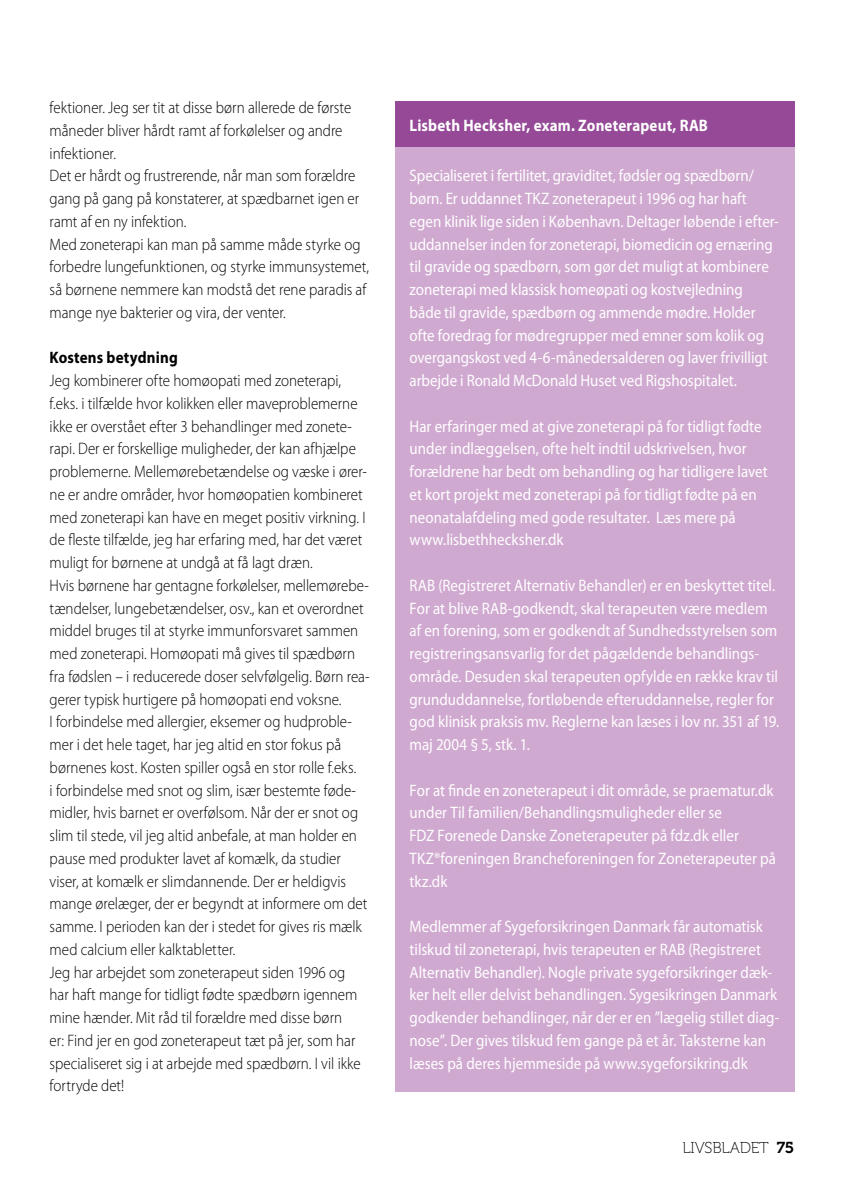
<style>
.page{position:relative;width:844px;height:1191px;background:#fff}
.page>*{position:absolute;margin:0;border:0;box-sizing:border-box;transform-origin:0 0}
.t1{font:300 16.62px/22.8px "Myriad Pro";color:#000;scale:.9 1}
.t2{font:16.62px/22.8px "Myriad Pro";color:#fff;scale:.9 1}
.t3{font:700 16.62px "Myriad Pro";letter-spacing:.015em;color:#fff;scale:.9 1}
.t4{font:700 16.62px "Myriad Pro";letter-spacing:.01em;color:#000;scale:.9 1}
.t5{font:15.75px "Museo 100";letter-spacing:-.01em;color:#000}
.s1{font-family:"Museo 700"}
</style>
<div class="page">
<div style="left:394px;top:136px;width:400px;height:955px;background:#d0a9d0"></div>
<div style="left:394px;top:102px;width:400px;height:45px;background:#954997"></div>
<p class="t1" style="left:50px;top:96px;width:356px">fektioner. Jeg ser tit at disse børn allerede de første måneder bliver hårdt ramt af forkølelser og andre infektioner.<br>Det er hårdt og frustrerende, når man som forældre gang på gang på konstaterer, at spædbarnet igen er ramt af en ny infektion.<br>Med zoneterapi kan man på samme måde styrke og forbedre lungefunktionen, og styrke immunsystemet, så børnene nemmere kan modstå det rene paradis af mange nye bakterier og vira, der venter.</p>
<p class="t4" style="left:50px;top:347px;width:144px">Kostens betydning</p>
<p class="t1" style="left:50px;top:369px;width:357px">Jeg kombinerer ofte homøopati med zoneterapi, f.eks. i tilfælde hvor kolikken eller maveproblemerne ikke er overstået efter 3 behandlinger med zonete&shy;rapi. Der er forskellige muligheder, der kan afhjælpe problemerne. Mellemørebetændelse og væske i ører&shy;ne er andre områder, hvor homøopatien kombineret med zoneterapi kan have en meget positiv virkning. I de fleste tilfælde, jeg har erfaring med, har det været muligt for børnene at undgå at få lagt dræn.<br>Hvis børnene har gentagne forkølelser, mellemørebe&shy;tændelser, lungebetændelser, osv., kan et overordnet middel bruges til at styrke immunforsvaret sammen med zoneterapi. Homøopati må gives til spædbørn fra fødslen – i reducerede doser selvfølgelig. Børn rea&shy;gerer typisk hurtigere på homøopati end voksne.<br>I forbindelse med allergier, eksemer og hudproble&shy;mer i det hele taget, har jeg altid en stor fokus på børnenes kost. Kosten spiller også en stor rolle f.eks.<br>i forbindelse med snot og slim, især bestemte føde&shy;midler, hvis barnet er overfølsom. Når der er snot og slim til stede, vil jeg altid anbefale, at man holder en pause med produkter lavet af komælk, da studier viser, at komælk er slimdannende. Der er heldigvis mange ørelæger, der er begyndt at informere om det samme. I perioden kan der i stedet for gives ris mælk med calcium eller kalktabletter.<br>Jeg har arbejdet som zoneterapeut siden 1996 og<br>har haft mange for tidligt fødte spædbørn igennem mine hænder. Mit råd til forældre med disse børn<br>er: Find jer en god zoneterapeut tæt på jer, som har specialiseret sig i at arbejde med spædbørn. I vil ikke fortryde det!</p>
<p class="t3" style="left:409px;top:114px;width:333px">Lisbeth Hecksher, exam. Zoneterapeut, RAB</p>
<p class="t2" style="left:409px;top:164px;width:412px">Specialiseret i fertilitet, graviditet, fødsler og spædbørn/ børn. Er uddannet TKZ zoneterapeut i 1996 og har haft egen klinik lige siden i København. Deltager løbende i efter&shy;uddannelser inden for zoneterapi, biomedicin og ernæring til gravide og spædbørn, som gør det muligt at kombinere zoneterapi med klassisk homeøpati og kostvejledning<br>både til gravide, spædbørn og ammende mødre. Holder ofte foredrag for mødregrupper med emner som kolik og overgangskost ved 4-6-månedersalderen og laver frivilligt arbejde i Ronald McDonald Huset ved Rigshospitalet.</p>
<p class="t2" style="left:409px;top:414px;width:399px">Har erfaringer med at give zoneterapi på for tidligt fødte under indlæggelsen, ofte helt indtil udskrivelsen, hvor forældrene har bedt om behandling og har tidligere lavet et kort projekt med zoneterapi på for tidligt fødte på en neonatalafdeling med gode resultater. Læs mere på www.lisbethhecksher.dk</p>
<p class="t2" style="left:409px;top:573px;width:412px">RAB (Registreret Alternativ Behandler) er en beskyttet titel.<br>For at blive RAB-godkendt, skal terapeuten være medlem af en forening, som er godkendt af Sundhedsstyrelsen som registreringsansvarlig for det pågældende behandlings&shy;område. Desuden skal terapeuten opfylde en række krav til grunduddannelse, fortløbende efteruddannelse, regler for god klinisk praksis mv. Reglerne kan læses i lov nr. 351 af 19. maj 2004 § 5, stk. 1.</p>
<p class="t2" style="left:409px;top:778px;width:408px">For at finde en zoneterapeut i dit område, se praematur.dk under Til familien/Behandlingsmuligheder eller se<br>FDZ Forenede Danske Zoneterapeuter på fdz.dk eller TKZ®foreningen Brancheforeningen for Zoneterapeuter på tkz.dk</p>
<p class="t2" style="left:409px;top:915px;width:412px">Medlemmer af Sygeforsikringen Danmark får automatisk tilskud til zoneterapi, hvis terapeuten er RAB (Registreret Alternativ Behandler). Nogle private sygeforsikringer dæk&shy;ker helt eller delvist behandlingen. Sygesikringen Danmark godkender behandlinger, når der er en ”lægelig stillet diag&shy;nose”. Der gives tilskud fem gange på et år. Taksterne kan læses på deres hjemmeside på www.sygeforsikring.dk</p>
<p class="t5" style="left:682px;top:1139px;width:113px">LIVSBLADET <span class="s1">75</span></p>
</div>
